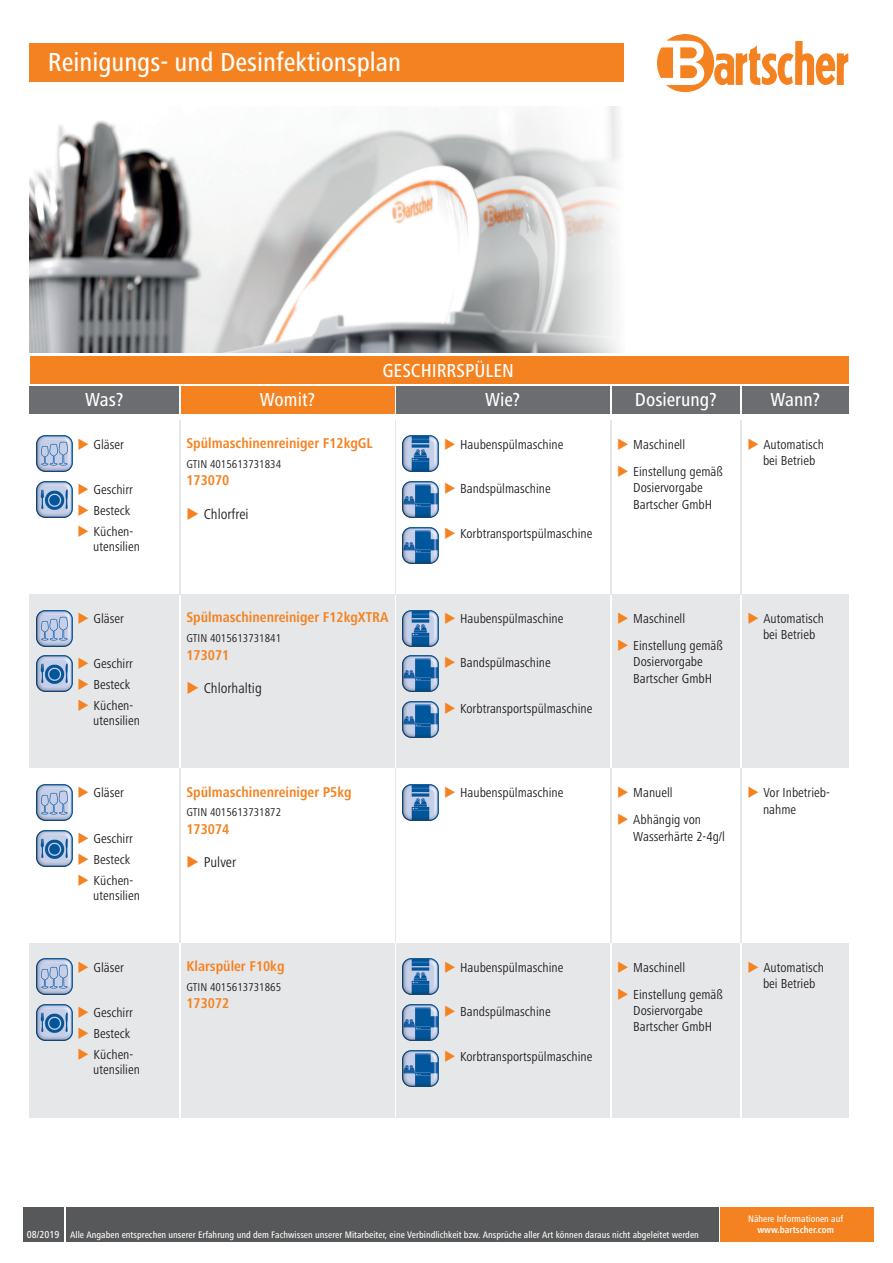
<style>
.page{position:relative;width:893px;height:1263px;background:#fff}
.page>*{position:absolute;margin:0;border:0;box-sizing:border-box;transform-origin:0 0}
.t1{font:500 condensed 27px "Frutiger Next LTW1 G";color:#fff}
.t2{font:500 condensed 19.5px "Frutiger Next LTW1 G";color:#fff}
.t3{font:700 condensed 14.7px "Frutiger Next LTW1 G";color:#f58220}
.t4{font:condensed 14.7px "Frutiger Next LTW1 G";color:#231f20}
.t5{font:condensed 13.5px/16.2px "Frutiger Next LTW1 G";color:#231f20}
.t6{font:condensed 11.7px "Frutiger Next LTW1 G";color:#231f20}
.t7{font:500 condensed 9.75px "Frutiger Next LTW1 G";color:#fff}
.t8{font:700 condensed 9.75px "Frutiger Next LTW1 G";color:#fff}
.s1{color:#f58220}
.s2{font-size:10.5px}
</style>
<div class="page">
<svg style="left:657px;top:34px;width:191px;height:58px"></svg>
<div style="left:742px;top:386px;width:106px;height:28px;background:#6c6d70"></div>
<div style="left:612px;top:386px;width:128px;height:28px;background:#6c6d70"></div>
<div style="left:396px;top:386px;width:213px;height:28px;background:#6c6d70"></div>
<div style="left:181px;top:386px;width:213px;height:28px;background:#f58220"></div>
<div style="left:30px;top:44px;width:594px;height:38px;background:#f58220"></div>
<div style="left:30px;top:386px;width:149px;height:28px;background:#6c6d70"></div>
<img style="left:36px;top:436px;width:36px;height:36px">
<img style="left:36px;top:481px;width:36px;height:36px">
<img style="left:403px;top:436px;width:36px;height:36px">
<img style="left:403px;top:481px;width:36px;height:36px">
<img style="left:403px;top:527px;width:36px;height:36px">
<div style="left:30px;top:594px;width:149px;height:175px;background:#e6e7e9"></div>
<div style="left:181px;top:594px;width:213px;height:175px;background:#e6e7e9"></div>
<div style="left:396px;top:594px;width:213px;height:175px;background:#e6e7e9"></div>
<div style="left:612px;top:594px;width:128px;height:175px;background:#e6e7e9"></div>
<div style="left:742px;top:594px;width:106px;height:175px;background:#e6e7e9"></div>
<img style="left:36px;top:610px;width:36px;height:36px">
<img style="left:36px;top:656px;width:36px;height:36px">
<img style="left:403px;top:610px;width:36px;height:36px">
<img style="left:403px;top:656px;width:36px;height:36px">
<img style="left:403px;top:701px;width:36px;height:36px">
<img style="left:36px;top:784px;width:36px;height:36px">
<img style="left:36px;top:830px;width:36px;height:36px">
<img style="left:403px;top:784px;width:36px;height:36px">
<div style="left:30px;top:943px;width:149px;height:174px;background:#e6e7e9"></div>
<div style="left:181px;top:943px;width:213px;height:174px;background:#e6e7e9"></div>
<div style="left:396px;top:943px;width:213px;height:174px;background:#e6e7e9"></div>
<div style="left:612px;top:943px;width:128px;height:174px;background:#e6e7e9"></div>
<div style="left:742px;top:943px;width:106px;height:174px;background:#e6e7e9"></div>
<img style="left:36px;top:959px;width:36px;height:36px">
<img style="left:36px;top:1004px;width:36px;height:36px">
<img style="left:403px;top:959px;width:36px;height:36px">
<img style="left:403px;top:1004px;width:36px;height:36px">
<img style="left:403px;top:1050px;width:36px;height:36px">
<div style="left:23px;top:1207px;width:41px;height:35px;background:#57585a"></div>
<div style="left:66px;top:1207px;width:652px;height:35px;background:#57585a"></div>
<div style="left:721px;top:1207px;width:153px;height:35px;background:#f58220"></div>
<div style="left:30px;top:356px;width:818px;height:28px;background:#f58220"></div>
<img style="left:30px;top:106px;width:589px;height:247px">
<h1 class="t1" style="left:48px;top:46px;width:355px">Reinigungs- und Desinfektionsplan</h1>
<h2 class="t2" style="left:382px;top:359px;width:133px">GESCHIRRSPÜLEN</h2>
<h2 class="t2" style="left:85px;top:388px;width:40px">Was?</h2>
<h2 class="t2" style="left:260px;top:388px;width:57px">Womit?</h2>
<h2 class="t2" style="left:485px;top:388px;width:36px">Wie?</h2>
<h2 class="t2" style="left:635px;top:388px;width:83px">Dosierung?</h2>
<h2 class="t2" style="left:770px;top:388px;width:51px">Wann?</h2>
<p class="t5" style="left:78px;top:436px;width:48px"><span class="s1">◆</span> Gläser</p>
<p class="t5" style="left:78px;top:481px;width:57px"><span class="s1">◆</span> Geschirr</p>
<p class="t5" style="left:78px;top:502px;width:54px"><span class="s1">◆</span> Besteck</p>
<p class="t5" style="left:93px;top:524px;width:48px;line-height:14.9px;text-indent:-16px"><span class="s1">◆</span> Küchen&shy;utensilien</p>
<p class="t5" style="left:78px;top:610px;width:48px"><span class="s1">◆</span> Gläser</p>
<p class="t5" style="left:78px;top:656px;width:57px"><span class="s1">◆</span> Geschirr</p>
<p class="t5" style="left:78px;top:677px;width:54px"><span class="s1">◆</span> Besteck</p>
<p class="t5" style="left:93px;top:698px;width:48px;line-height:14.9px;text-indent:-16px"><span class="s1">◆</span> Küchen&shy;utensilien</p>
<p class="t5" style="left:78px;top:785px;width:48px"><span class="s1">◆</span> Gläser</p>
<p class="t5" style="left:78px;top:830px;width:57px"><span class="s1">◆</span> Geschirr</p>
<p class="t5" style="left:78px;top:851px;width:54px"><span class="s1">◆</span> Besteck</p>
<p class="t5" style="left:93px;top:873px;width:48px;line-height:14.9px;text-indent:-16px"><span class="s1">◆</span> Küchen&shy;utensilien</p>
<p class="t5" style="left:78px;top:959px;width:48px"><span class="s1">◆</span> Gläser</p>
<p class="t5" style="left:78px;top:1004px;width:57px"><span class="s1">◆</span> Geschirr</p>
<p class="t5" style="left:78px;top:1025px;width:54px"><span class="s1">◆</span> Besteck</p>
<p class="t5" style="left:93px;top:1047px;width:48px;line-height:14.9px;text-indent:-16px"><span class="s1">◆</span> Küchen&shy;utensilien</p>
<p class="t3" style="left:186px;top:435px;width:188px">Spülmaschinenreiniger F12kgGL</p>
<p class="t5" style="left:444px;top:436px;width:121px"><span class="s1">◆</span> Haubenspülmaschine</p>
<p class="t5" style="left:444px;top:480px;width:108px"><span class="s1">◆</span> Bandspülmaschine</p>
<p class="t6" style="left:186px;top:457px;width:96px">GTIN 4015613731834</p>
<p class="t3" style="left:186px;top:472px;width:44px">173070</p>
<p class="t4" style="left:186px;top:505px;width:64px"><span class="s1">◆</span> Chlorfrei</p>
<p class="t5" style="left:444px;top:526px;width:150px"><span class="s1">◆</span> Korbtransportspülmaschine</p>
<p class="t5" style="left:617px;top:436px;width:69px"><span class="s1">◆</span> Maschinell</p>
<p class="t5" style="left:617px;top:463px;width:107px;text-align:center"><span class="s1">◆</span> Einstellung gemäß<br>Dosiervorgabe<br>Bartscher GmbH</p>
<p class="t5" style="left:747px;top:436px;width:78px;text-align:center"><span class="s1">◆</span> Automatisch bei Betrieb</p>
<p class="t3" style="left:186px;top:609px;width:204px">Spülmaschinenreiniger F12kgXTRA</p>
<p class="t5" style="left:444px;top:610px;width:121px"><span class="s1">◆</span> Haubenspülmaschine</p>
<p class="t5" style="left:444px;top:655px;width:108px"><span class="s1">◆</span> Bandspülmaschine</p>
<p class="t6" style="left:186px;top:631px;width:96px">GTIN 4015613731841</p>
<p class="t3" style="left:186px;top:646px;width:44px">173071</p>
<p class="t4" style="left:186px;top:679px;width:77px"><span class="s1">◆</span> Chlorhaltig</p>
<p class="t5" style="left:444px;top:700px;width:150px"><span class="s1">◆</span> Korbtransportspülmaschine</p>
<p class="t5" style="left:617px;top:610px;width:69px"><span class="s1">◆</span> Maschinell</p>
<p class="t5" style="left:617px;top:637px;width:107px;text-align:center"><span class="s1">◆</span> Einstellung gemäß<br>Dosiervorgabe<br>Bartscher GmbH</p>
<p class="t5" style="left:747px;top:610px;width:78px;text-align:center"><span class="s1">◆</span> Automatisch bei Betrieb</p>
<p class="t3" style="left:186px;top:783px;width:167px">Spülmaschinenreiniger P5kg</p>
<p class="t5" style="left:444px;top:785px;width:121px"><span class="s1">◆</span> Haubenspülmaschine</p>
<p class="t6" style="left:186px;top:806px;width:96px">GTIN 4015613731872</p>
<p class="t3" style="left:186px;top:821px;width:44px">173074</p>
<p class="t4" style="left:186px;top:854px;width:51px"><span class="s1">◆</span> Pulver</p>
<p class="t5" style="left:617px;top:785px;width:57px"><span class="s1">◆</span> Manuell</p>
<p class="t5" style="left:633px;top:811px;width:93px;text-indent:-16px"><span class="s1">◆</span> Abhängig von<br>Wasserhärte 2-4g/l</p>
<p class="t5" style="left:763px;top:785px;width:68px;text-indent:-16px"><span class="s1">◆</span> Vor Inbetrieb&shy;nahme</p>
<p class="t3" style="left:186px;top:958px;width:100px">Klarspüler F10kg</p>
<p class="t5" style="left:444px;top:959px;width:121px"><span class="s1">◆</span> Haubenspülmaschine</p>
<p class="t5" style="left:444px;top:1003px;width:108px"><span class="s1">◆</span> Bandspülmaschine</p>
<p class="t6" style="left:186px;top:980px;width:96px">GTIN 4015613731865</p>
<p class="t3" style="left:186px;top:995px;width:44px">173072</p>
<p class="t5" style="left:444px;top:1049px;width:150px"><span class="s1">◆</span> Korbtransportspülmaschine</p>
<p class="t5" style="left:617px;top:959px;width:69px"><span class="s1">◆</span> Maschinell</p>
<p class="t5" style="left:617px;top:986px;width:107px;text-align:center"><span class="s1">◆</span> Einstellung gemäß<br>Dosiervorgabe<br>Bartscher GmbH</p>
<p class="t5" style="left:747px;top:959px;width:78px;text-align:center"><span class="s1">◆</span> Automatisch bei Betrieb</p>
<p class="t7" style="left:27px;top:1229px;width:674px"><span class="s2">08/2019</span> Alle Angaben entsprechen unserer Erfahrung und dem Fachwissen unserer Mitarbeiter, eine Verbindlichkeit bzw. Ansprüche aller Art können daraus nicht abgeleitet werden</p>
<p class="t7" style="left:748px;top:1213px;width:96px">Nähere Informationen auf</p>
<p class="t8" style="left:757px;top:1224px;width:78px">www.bartscher.com</p>
</div>
